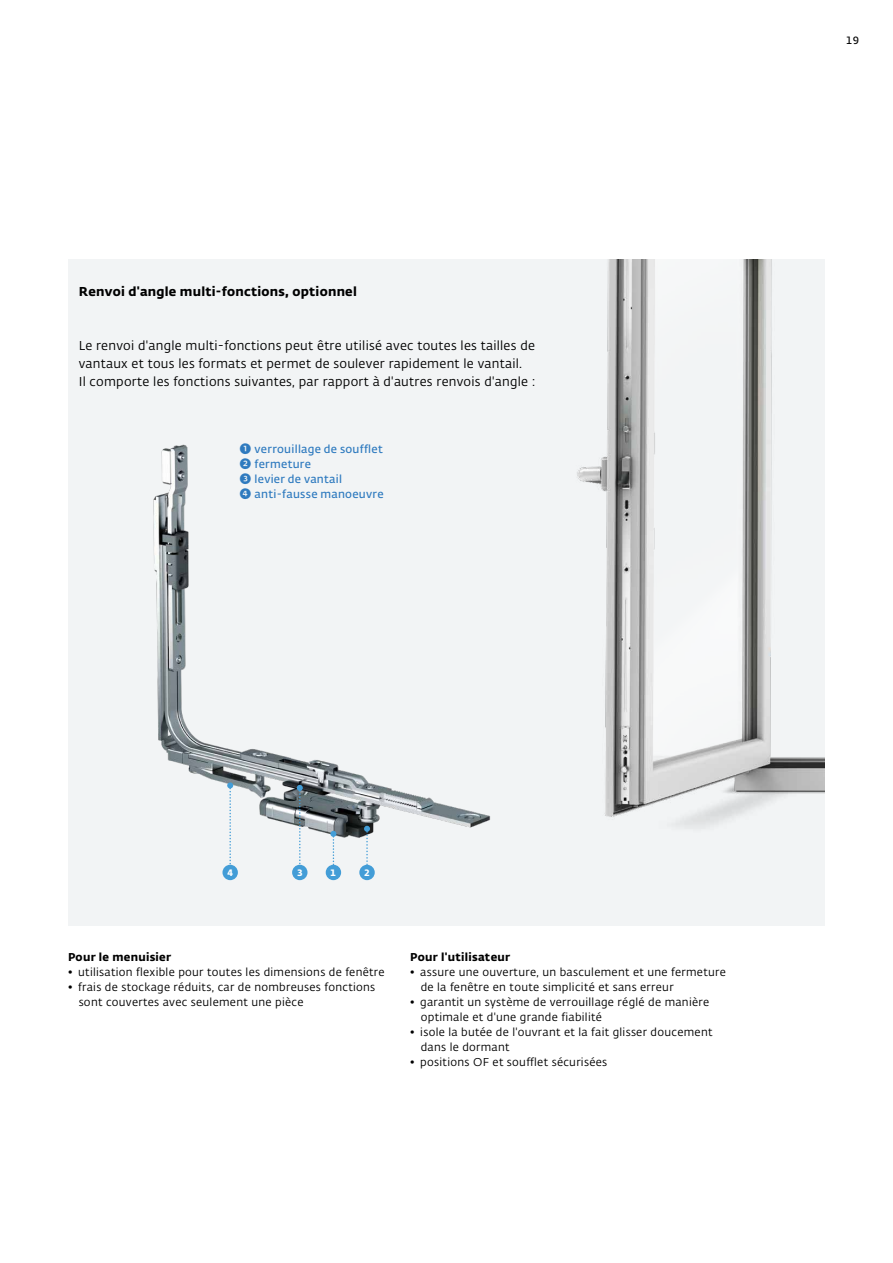
<style>
.page{position:relative;width:893px;height:1263px;background:#fff}
.page>*{position:absolute;margin:0;border:0;box-sizing:border-box;transform-origin:0 0}
.t1{font:12.75px/18px "Fedra Sans Alt Pro";letter-spacing:.02em;color:#000}
.t2{font:700 12.75px "Fedra Sans Alt Pro";letter-spacing:.02em;color:#000}
.t3{font:11.25px/15px "Fedra Sans Alt Pro";letter-spacing:.025em;color:#000}
.t4{font:600 11.25px/15px "Fedra Sans Alt Pro";letter-spacing:.025em;color:#2e7abf}
.t5{font:700 11.25px "Fedra Sans Alt Pro";letter-spacing:.025em;color:#000}
.t6{font:600 10.5px "Fedra Sans Alt Pro";color:#000}
.t7{font:700 9.3px "Fedra Sans Alt Pro";color:#fff}
.s1{font-size:15px}
</style>
<div class="page">
<div style="left:68px;top:260px;width:757px;height:666px;background:#f2f4f5"></div>
<img style="left:577px;top:260px;width:248px;height:567px">
<img style="left:153px;top:444px;width:338px;height:394px">
<div style="left:292px;top:865px;width:15px;height:15px;background:#439dd7;border-radius:50%"></div>
<div style="left:359px;top:865px;width:16px;height:15px;background:#439dd7;border-radius:50%"></div>
<div style="left:326px;top:865px;width:15px;height:15px;background:#439dd7;border-radius:50%"></div>
<svg style="left:297px;top:785px;width:6px;height:81px"></svg>
<svg style="left:330px;top:831px;width:6px;height:35px"></svg>
<svg style="left:364px;top:826px;width:6px;height:40px"></svg>
<svg style="left:227px;top:782px;width:6px;height:83px"></svg>
<div style="left:222px;top:865px;width:16px;height:15px;background:#439dd7;border-radius:50%"></div>
<p class="t2" style="left:79px;top:281px;width:280px">Renvoi d'angle multi-fonctions, optionnel</p>
<p class="t1" style="left:79px;top:336px;width:458px">Le renvoi d'angle multi-fonctions peut être utilisé avec toutes les tailles de vantaux et tous les formats et permet de soulever rapidement le vantail.<br>Il comporte les fonctions suivantes, par rapport à d'autres renvois d'angle :</p>
<p class="t4" style="left:239px;top:441px;width:146px"><span class="s1">➊</span> verrouillage de soufflet<br><span class="s1">➋</span> fermeture<br><span class="s1">➌</span> levier de vantail<br><span class="s1">➍</span> anti-fausse manoeuvre</p>
<p class="t6" style="left:846px;top:32px;width:14px">19</p>
<p class="t7" style="left:227px;top:865px;width:7px">4</p>
<p class="t7" style="left:297px;top:865px;width:7px">3</p>
<p class="t7" style="left:331px;top:865px;width:7px">1</p>
<p class="t7" style="left:364px;top:865px;width:7px">2</p>
<p class="t5" style="left:68px;top:948px;width:105px">Pour le menuisier</p>
<p class="t3" style="left:68px;top:964px;width:318px">• utilisation flexible pour toutes les dimensions de fenêtre</p>
<p class="t3" style="left:79px;top:979px;width:298px;text-indent:-11px">• frais de stockage réduits, car de nombreuses fonctions sont couvertes avec seulement une pièce</p>
<p class="t5" style="left:410px;top:948px;width:102px">Pour l'utilisateur</p>
<p class="t3" style="left:421px;top:964px;width:307px;text-indent:-11px">• assure une ouverture, un basculement et une fermeture de la fenêtre en toute simplicité et sans erreur</p>
<p class="t3" style="left:421px;top:994px;width:290px;text-indent:-11px">• garantit un système de verrouillage réglé de manière optimale et d'une grande fiabilité</p>
<p class="t3" style="left:421px;top:1024px;width:293px;text-indent:-11px">• isole la butée de l'ouvrant et la fait glisser doucement dans le dormant</p>
<p class="t3" style="left:410px;top:1054px;width:199px">• positions OF et soufflet sécurisées</p>
</div>
